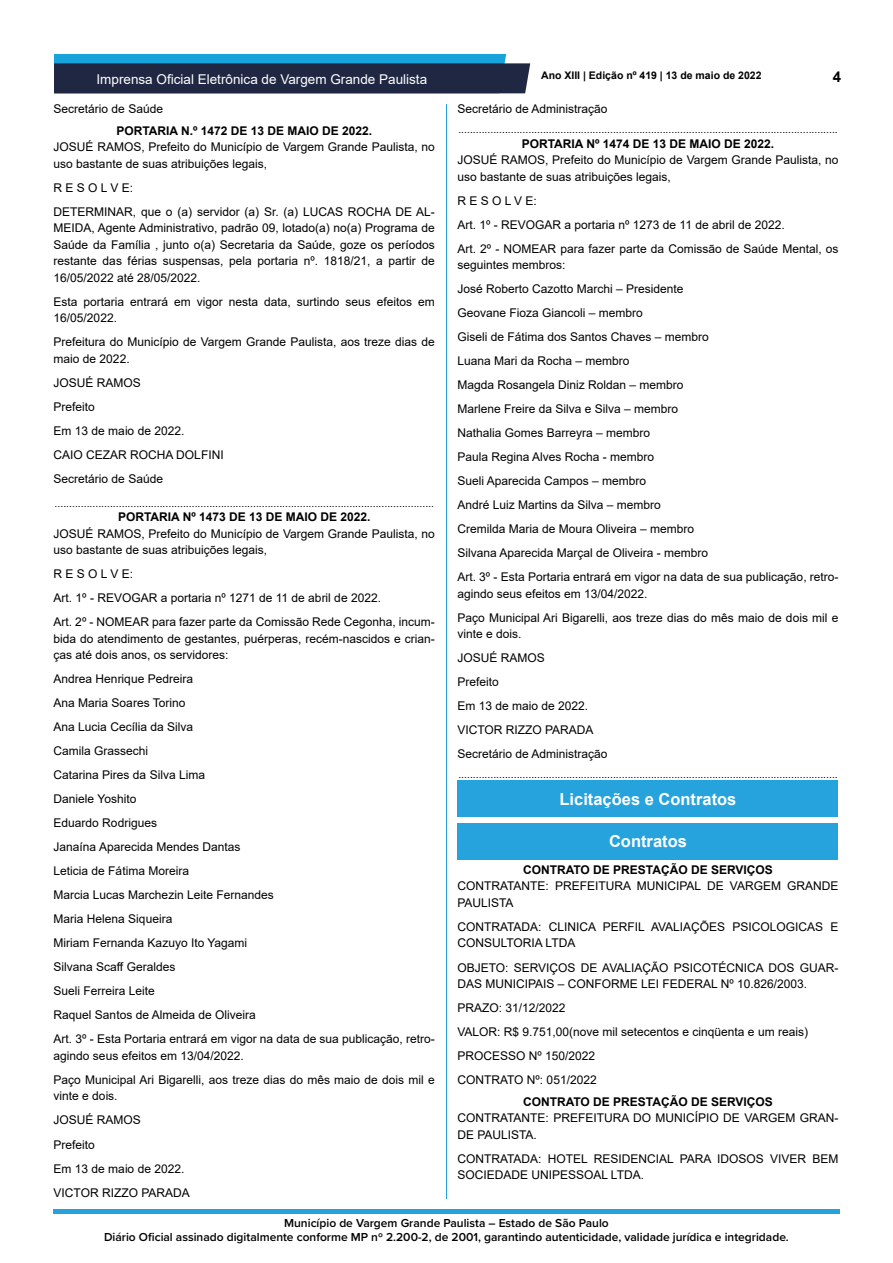
<style>
.page{position:relative;width:893px;height:1263px;background:#fff}
.page>*{position:absolute;margin:0;border:0;box-sizing:border-box;transform-origin:0 0}
.t1{font:700 16.5px "Arial";color:#fff}
.t2{font:700 15px "Arial";color:#000}
.t3{font:13.5px "Arial";color:#fff}
._2_-_Corpo{font:12px/16.5px "Arial";color:#000}
.t4{font:600 12px/14.4px "Proxima Nova";color:#000;text-align:center}
._1_-_Cabeçalho{font:700 12px "Arial";color:#000}
._4_-_Fim{font:10.5px "Arial";color:#000}
.t5{font:700 10.5px "Arial";color:#000}
</style>
<div class="page">
<hr style="left:53px;top:1209px;width:787px;height:4px;background:#25a2db">
<svg style="left:54px;top:54px;width:476px;height:39px;background:#204668"></svg>
<hr style="left:446px;top:104px;width:1px;height:1094px;background:#25a2db">
<div style="left:458px;top:781px;width:380px;height:36px;background:#26a3dd"></div>
<div style="left:458px;top:823px;width:380px;height:36px;background:#26a3dd"></div>
<p class="t3" style="left:97px;top:69px;width:332px">Imprensa Oficial Eletrônica de Vargem Grande Paulista</p>
<p class="t5" style="left:541px;top:67px;width:222px">Ano XIII | Edição nº 419 | 13 de maio de 2022</p>
<p class="t2" style="left:833px;top:66px;width:10px">4</p>
<p class="_2_-_Corpo" style="left:54px;top:101px;width:111px">Secretário de Saúde</p>
<p class="_1_-_Cabeçalho" style="left:116px;top:122px;width:257px">PORTARIA N.º 1472 DE 13 DE MAIO DE 2022.</p>
<p class="_2_-_Corpo" style="left:54px;top:139px;width:383px">JOSUÉ RAMOS, Prefeito do Município de Vargem Grande Paulista, no uso bastante de suas atribuições legais,</p>
<p class="_2_-_Corpo" style="left:54px;top:179px;width:81px">R E S O L V E:</p>
<p class="_2_-_Corpo" style="left:54px;top:203px;width:383px;text-align:justify">DETERMINAR, que o (a) servidor (a) Sr. (a) LUCAS ROCHA DE AL-MEIDA, Agente Administrativo, padrão 09, lotado(a) no(a) Programa de Saúde da Família , junto o(a) Secretaria da Saúde, goze os períodos restante das férias suspensas, pela portaria nº. 1818/21, a partir de 16/05/2022 até 28/05/2022.</p>
<p class="_2_-_Corpo" style="left:54px;top:293px;width:383px">Esta portaria entrará em vigor nesta data, surtindo seus efeitos em<br>16/05/2022.</p>
<p class="_2_-_Corpo" style="left:54px;top:334px;width:383px">Prefeitura do Município de Vargem Grande Paulista, aos treze dias de maio de 2022.</p>
<p class="_2_-_Corpo" style="left:54px;top:374px;width:89px">JOSUÉ RAMOS</p>
<p class="_2_-_Corpo" style="left:54px;top:398px;width:43px">Prefeito</p>
<p class="_2_-_Corpo" style="left:54px;top:422px;width:132px">Em 13 de maio de 2022.</p>
<p class="_2_-_Corpo" style="left:54px;top:446px;width:172px">CAIO CEZAR ROCHA DOLFINI</p>
<p class="_2_-_Corpo" style="left:54px;top:470px;width:111px">Secretário de Saúde</p>
<p class="_4_-_Fim" style="left:55px;top:496px;width:381px">..................................................................................................................................</p>
<p class="_1_-_Cabeçalho" style="left:118px;top:509px;width:254px">PORTARIA Nº 1473 DE 13 DE MAIO DE 2022.</p>
<p class="_2_-_Corpo" style="left:54px;top:525px;width:383px">JOSUÉ RAMOS, Prefeito do Município de Vargem Grande Paulista, no uso bastante de suas atribuições legais,</p>
<p class="_2_-_Corpo" style="left:54px;top:566px;width:81px">R E S O L V E:</p>
<p class="_2_-_Corpo" style="left:54px;top:590px;width:329px">Art. 1º - REVOGAR a portaria nº 1271 de 11 de abril de 2022.</p>
<p class="_2_-_Corpo" style="left:54px;top:614px;width:383px;text-align:justify">Art. 2º - NOMEAR para fazer parte da Comissão Rede Cegonha, incum&shy;bida do atendimento de gestantes, puérperas, recém-nascidos e crian&shy;ças até dois anos, os servidores:</p>
<p class="_2_-_Corpo" style="left:54px;top:671px;width:141px">Andrea Henrique Pedreira</p>
<p class="_2_-_Corpo" style="left:54px;top:695px;width:133px">Ana Maria Soares Torino</p>
<p class="_2_-_Corpo" style="left:54px;top:719px;width:141px">Ana Lucia Cecília da Silva</p>
<p class="_2_-_Corpo" style="left:54px;top:743px;width:96px">Camila Grassechi</p>
<p class="_2_-_Corpo" style="left:54px;top:767px;width:153px">Catarina Pires da Silva Lima</p>
<p class="_2_-_Corpo" style="left:54px;top:791px;width:84px">Daniele Yoshito</p>
<p class="_2_-_Corpo" style="left:54px;top:815px;width:105px">Eduardo Rodrigues</p>
<p class="_2_-_Corpo" style="left:54px;top:839px;width:188px">Janaína Aparecida Mendes Dantas</p>
<p class="_2_-_Corpo" style="left:54px;top:863px;width:137px">Leticia de Fátima Moreira</p>
<p class="_2_-_Corpo" style="left:54px;top:887px;width:222px">Marcia Lucas Marchezin Leite Fernandes</p>
<p class="_2_-_Corpo" style="left:54px;top:911px;width:120px">Maria Helena Siqueira</p>
<p class="_2_-_Corpo" style="left:54px;top:935px;width:195px">Miriam Fernanda Kazuyo Ito Yagami</p>
<p class="_2_-_Corpo" style="left:54px;top:959px;width:123px">Silvana Scaff Geraldes</p>
<p class="_2_-_Corpo" style="left:54px;top:983px;width:103px">Sueli Ferreira Leite</p>
<p class="_2_-_Corpo" style="left:54px;top:1007px;width:204px">Raquel Santos de Almeida de Oliveira</p>
<p class="_2_-_Corpo" style="left:54px;top:1031px;width:383px">Art. 3º - Esta Portaria entrará em vigor na data de sua publicação, retro&shy;agindo seus efeitos em 13/04/2022.</p>
<p class="_2_-_Corpo" style="left:54px;top:1071px;width:383px">Paço Municipal Ari Bigarelli, aos treze dias do mês maio de dois mil e vinte e dois.</p>
<p class="_2_-_Corpo" style="left:54px;top:1112px;width:89px">JOSUÉ RAMOS</p>
<p class="_2_-_Corpo" style="left:54px;top:1136px;width:43px">Prefeito</p>
<p class="_2_-_Corpo" style="left:54px;top:1160px;width:132px">Em 13 de maio de 2022.</p>
<p class="_2_-_Corpo" style="left:54px;top:1184px;width:138px">VICTOR RIZZO PARADA</p>
<p class="_2_-_Corpo" style="left:457px;top:101px;width:152px">Secretário de Administração</p>
<p class="_4_-_Fim" style="left:458px;top:122px;width:381px">..................................................................................................................................</p>
<p class="_1_-_Cabeçalho" style="left:522px;top:135px;width:254px">PORTARIA Nº 1474 DE 13 DE MAIO DE 2022.</p>
<p class="_2_-_Corpo" style="left:457px;top:152px;width:383px">JOSUÉ RAMOS, Prefeito do Município de Vargem Grande Paulista, no uso bastante de suas atribuições legais,</p>
<p class="_2_-_Corpo" style="left:457px;top:192px;width:81px">R E S O L V E:</p>
<p class="_2_-_Corpo" style="left:457px;top:216px;width:329px">Art. 1º - REVOGAR a portaria nº 1273 de 11 de abril de 2022.</p>
<p class="_2_-_Corpo" style="left:457px;top:240px;width:383px">Art. 2º - NOMEAR para fazer parte da Comissão de Saúde Mental, os seguintes membros:</p>
<p class="_2_-_Corpo" style="left:457px;top:281px;width:228px">José Roberto Cazotto Marchi – Presidente</p>
<p class="_2_-_Corpo" style="left:457px;top:305px;width:187px">Geovane Fioza Giancoli – membro</p>
<p class="_2_-_Corpo" style="left:457px;top:329px;width:253px">Giseli de Fátima dos Santos Chaves – membro</p>
<p class="_2_-_Corpo" style="left:457px;top:353px;width:174px">Luana Mari da Rocha – membro</p>
<p class="_2_-_Corpo" style="left:457px;top:377px;width:228px">Magda Rosangela Diniz Roldan – membro</p>
<p class="_2_-_Corpo" style="left:457px;top:401px;width:222px">Marlene Freire da Silva e Silva – membro</p>
<p class="_2_-_Corpo" style="left:457px;top:425px;width:194px">Nathalia Gomes Barreyra – membro</p>
<p class="_2_-_Corpo" style="left:457px;top:449px;width:198px">Paula Regina Alves Rocha - membro</p>
<p class="_2_-_Corpo" style="left:457px;top:473px;width:190px">Sueli Aparecida Campos – membro</p>
<p class="_2_-_Corpo" style="left:457px;top:497px;width:205px">André Luiz Martins da Silva – membro</p>
<p class="_2_-_Corpo" style="left:457px;top:521px;width:238px">Cremilda Maria de Moura Oliveira – membro</p>
<p class="_2_-_Corpo" style="left:457px;top:545px;width:252px">Silvana Aparecida Marçal de Oliveira - membro</p>
<p class="_2_-_Corpo" style="left:457px;top:569px;width:383px">Art. 3º - Esta Portaria entrará em vigor na data de sua publicação, retro&shy;agindo seus efeitos em 13/04/2022.</p>
<p class="_2_-_Corpo" style="left:457px;top:609px;width:383px">Paço Municipal Ari Bigarelli, aos treze dias do mês maio de dois mil e vinte e dois.</p>
<p class="_2_-_Corpo" style="left:457px;top:650px;width:89px">JOSUÉ RAMOS</p>
<p class="_2_-_Corpo" style="left:457px;top:674px;width:43px">Prefeito</p>
<p class="_2_-_Corpo" style="left:457px;top:698px;width:132px">Em 13 de maio de 2022.</p>
<p class="_2_-_Corpo" style="left:457px;top:722px;width:138px">VICTOR RIZZO PARADA</p>
<p class="_2_-_Corpo" style="left:457px;top:746px;width:152px">Secretário de Administração</p>
<p class="_4_-_Fim" style="left:458px;top:767px;width:381px">..................................................................................................................................</p>
<p class="t1" style="left:559px;top:787px;width:178px">Licitações e Contratos</p>
<p class="t1" style="left:609px;top:830px;width:79px">Contratos</p>
<p class="_1_-_Cabeçalho" style="left:523px;top:861px;width:251px">CONTRATO DE PRESTAÇÃO DE SERVIÇOS</p>
<p class="_2_-_Corpo" style="left:457px;top:878px;width:383px">CONTRATANTE: PREFEITURA MUNICIPAL DE VARGEM GRANDE<br>PAULISTA</p>
<p class="_2_-_Corpo" style="left:457px;top:918px;width:383px">CONTRATADA: CLINICA PERFIL AVALIAÇÕES PSICOLOGICAS E<br>CONSULTORIA LTDA</p>
<p class="_2_-_Corpo" style="left:457px;top:959px;width:383px">OBJETO: SERVIÇOS DE AVALIAÇÃO PSICOTÉCNICA DOS GUAR-<br>DAS MUNICIPAIS – CONFORME LEI FEDERAL Nº 10.826/2003.</p>
<p class="_2_-_Corpo" style="left:457px;top:999px;width:110px">PRAZO: 31/12/2022</p>
<p class="_2_-_Corpo" style="left:457px;top:1023px;width:352px">VALOR: R$ 9.751,00(nove mil setecentos e cinqüenta e um reais)</p>
<p class="_2_-_Corpo" style="left:457px;top:1047px;width:139px">PROCESSO Nº 150/2022</p>
<p class="_2_-_Corpo" style="left:457px;top:1071px;width:141px">CONTRATO Nº: 051/2022</p>
<p class="_1_-_Cabeçalho" style="left:523px;top:1093px;width:251px">CONTRATO DE PRESTAÇÃO DE SERVIÇOS</p>
<p class="_2_-_Corpo" style="left:457px;top:1110px;width:383px">CONTRATANTE: PREFEITURA DO MUNICÍPIO DE VARGEM GRAN-<br>DE PAULISTA.</p>
<p class="_2_-_Corpo" style="left:457px;top:1150px;width:383px">CONTRATADA: HOTEL RESIDENCIAL PARA IDOSOS VIVER BEM<br>SOCIEDADE UNIPESSOAL LTDA.</p>
<p class="t4" style="left:104px;top:1215px;width:686px">Município de Vargem Grande Paulista – Estado de São Paulo<br>Diário Oficial assinado digitalmente conforme MP nº 2.200-2, de 2001, garantindo autenticidade, validade jurídica e integridade.</p>
</div>
